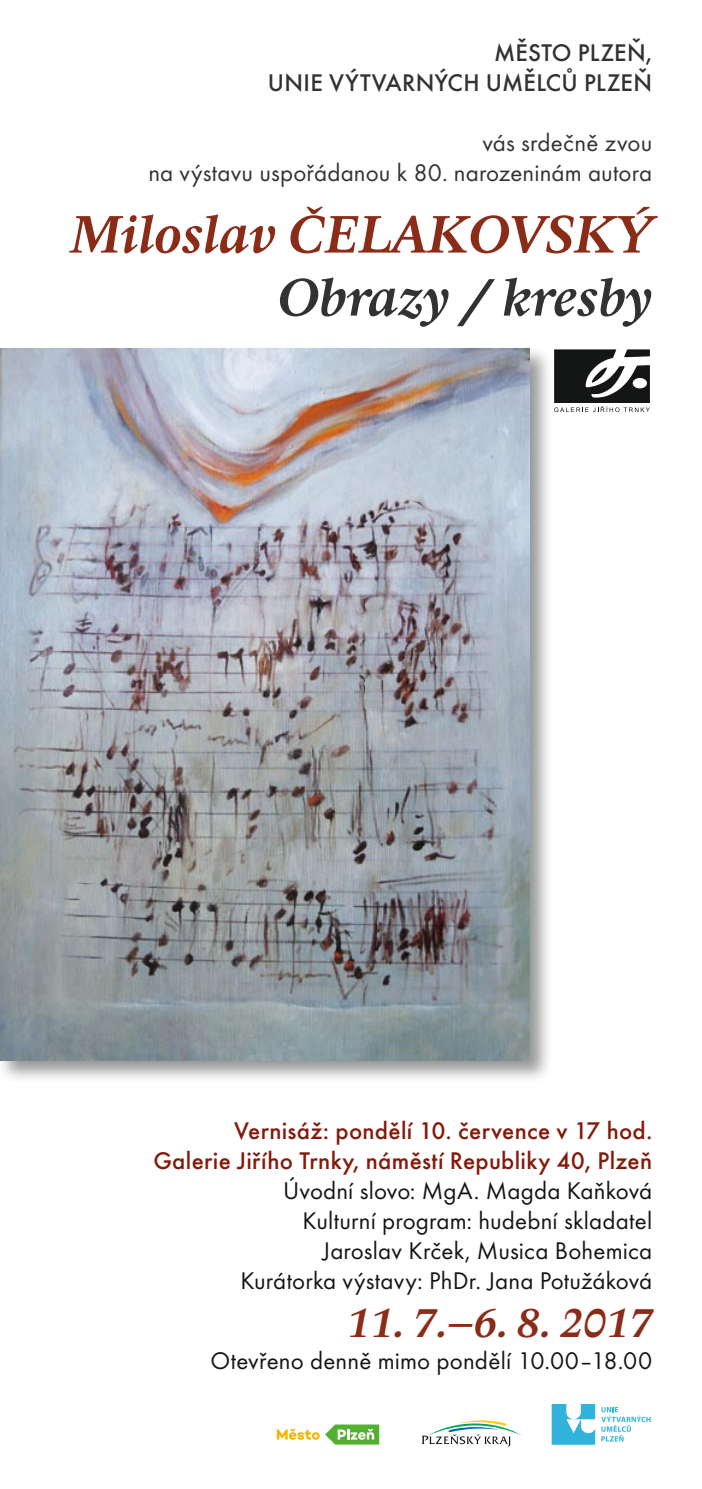
<style>
.page{position:relative;width:702px;height:1489px;background:#fff}
.page>*{position:absolute;margin:0;border:0;box-sizing:border-box;transform-origin:0 0}
.t1{font:italic 52.5px "Academica Medium Pro";color:#8b2c19}
.t2{font:italic 52.5px "Academica Medium Pro";color:#323231}
.t3{font:italic 40px "Academica Medium Pro";color:#8b2c19}
.t4{font:25px/30px "Futura TOT";letter-spacing:.005em;color:#141515;text-align:right}
.t5{font:500 25px/30px "Futura TOT";letter-spacing:.01em;color:#821a0b;text-align:right}
.t6{font:25px/30px "Futura TOT";letter-spacing:.005em;color:#323231;text-align:right}
.t7{font:500 25px/30px "Futura TOT";letter-spacing:.015em;color:#323231;text-align:right}
</style>
<div class="page">
<svg style="left:601px;top:1407px;width:49px;height:34px"></svg>
<svg style="left:551px;top:1404px;width:44px;height:40px"></svg>
<svg style="left:563px;top:349px;width:87px;height:63px"></svg>
<svg style="left:422px;top:1420px;width:100px;height:26px"></svg>
<svg style="left:325px;top:1424px;width:54px;height:20px"></svg>
<svg style="left:277px;top:1429px;width:42px;height:10px"></svg>
<div style="left:0;top:345px;width:563px;height:749px;background:#141515;opacity:.45"></div>
<img style="left:0;top:349px;width:529px;height:711px">
<p class="t7" style="left:268px;top:37px;width:386px">MĚSTO PLZEŇ,<br>UNIE VÝTVARNÝCH UMĚLCŮ PLZEŇ</p>
<p class="t6" style="left:148px;top:127px;width:505px">vás srdečně zvou<br>na výstavu uspořádanou k 80. narozeninám autora</p>
<h1 class="t1" style="left:70px;top:202px;width:583px">Miloslav ČELAKOVSKÝ</h1>
<h1 class="t2" style="left:277px;top:265px;width:376px">Obrazy / kresby</h1>
<p class="t5" style="left:153px;top:1115px;width:500px">Vernisáž: pondělí 10. července v 17 hod.<br>Galerie Jiřího Trnky, náměstí Republiky 40, Plzeň</p>
<p class="t4" style="left:240px;top:1175px;width:413px">Úvodní slovo: MgA. Magda Kaňková Kulturní program: hudební skladatel Jaroslav Krček, Musica Bohemica Kurátorka výstavy: PhDr. Jana Potužáková</p>
<h2 class="t3" style="left:347px;top:1298px;width:307px">11. 7.–6. 8. 2017</h2>
<p class="t4" style="left:210px;top:1345px;width:443px">Otevřeno denně mimo pondělí 10.00–18.00</p>
</div>
